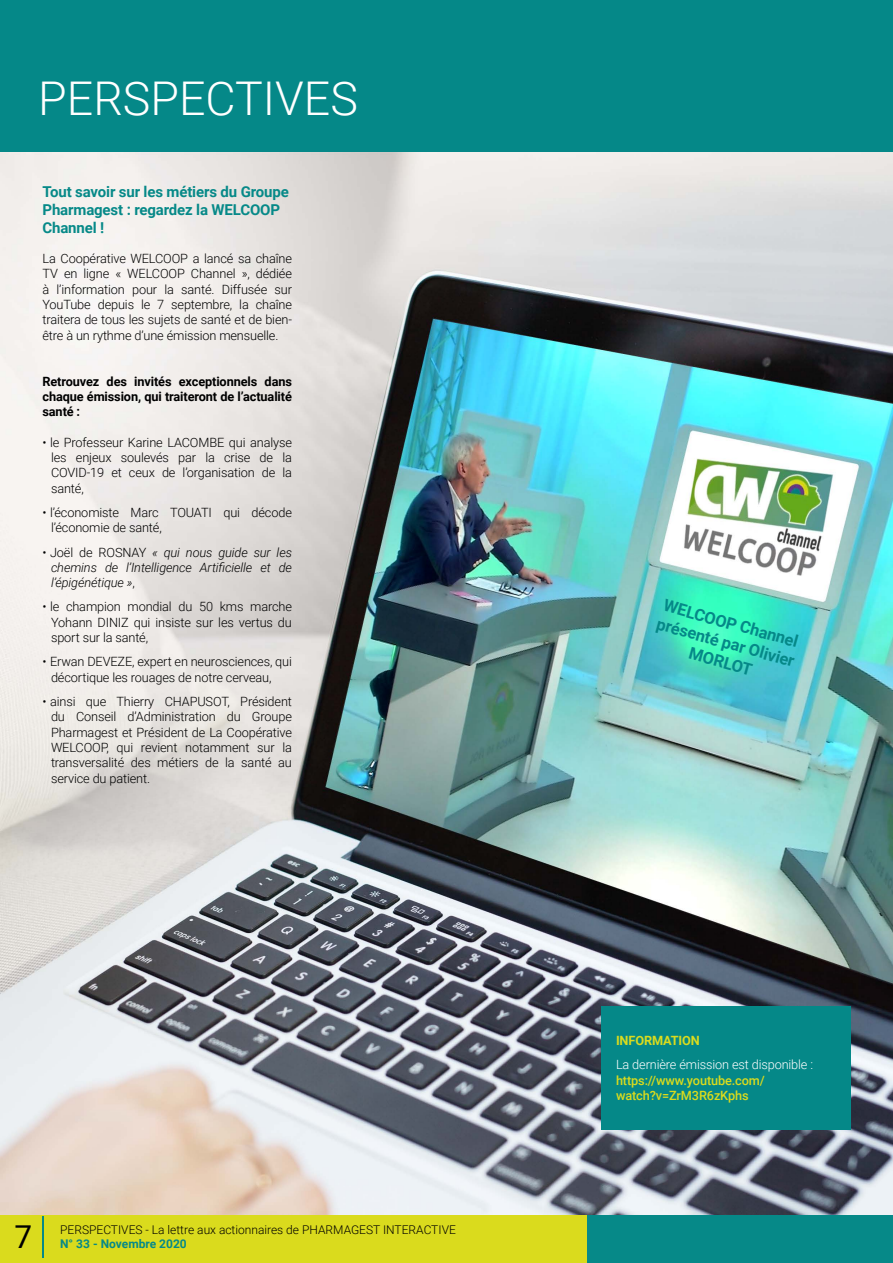
<style>
.page{position:relative;width:893px;height:1263px;background:#fff}
.page>*{position:absolute;margin:0;border:0;box-sizing:border-box;transform-origin:0 0}
.t1{font:300 46.5px "Roboto";color:#fff}
.t2{font:31.5px "Roboto";color:#000}
.t3{font:700 16.5px/19.8px "Roboto";color:#058888;text-align:center}
.t4{font:700 15px/18px "Roboto";letter-spacing:-.01em;color:#068988}
.t5{font:300 12.75px/15.3px "Roboto";letter-spacing:-.01em;color:#000;text-align:justify}
.t6{font:italic 300 12.75px/15.3px "Roboto";letter-spacing:-.01em;color:#000;text-align:justify}
.t7{font:700 12.75px/15.3px "Roboto";letter-spacing:-.01em;color:#000;text-align:justify}
.t8{font:500 12.75px/15.3px "Roboto";letter-spacing:-.01em;color:#dadb1d}
.t9{font:300 12.75px "Roboto";letter-spacing:-.01em;color:#fff}
.t10{font:700 12.75px "Roboto";letter-spacing:-.01em;color:#dadb1e}
.t11{font:300 12px "Roboto";color:#000}
.t12{font:700 12px "Roboto";color:#068988}
.s1{color:#f6f4f1}
.s2{font-style:normal}
.s3{font-style:normal;color:#f6f4f1}
.s4{color:#f5f3f1}
.s5{color:#efefea}
.s6{color:#eeeee9}
</style>
<div class="page">
<div style="left:586px;top:1211px;width:307px;height:52px;background:#068988"></div>
<div style="left:0;top:1211px;width:586px;height:52px;background:#dadb1d"></div>
<hr style="left:43px;top:1216px;width:1px;height:42px;background:#068988">
<div style="left:0;top:0;width:893px;height:153px;background:#058888"></div>
<img style="left:0;top:153px;width:893px;height:1061px">
<div style="left:601px;top:1006px;width:249px;height:124px;background:#058888"></div>
<h1 class="t1" style="left:38px;top:66px;width:321px">PERSPECTIVES</h1>
<p class="t4" style="left:43px;top:182px;width:248px">Tout savoir sur les métiers du Groupe<br>Pharmagest : regardez la WELCOOP<br>Channel !</p>
<p class="t5" style="left:43px;top:250px;width:251px">La Coopérative WELCOOP a lancé sa chaîne TV en ligne « WELCOOP Channel », dédiée à l’information pour la santé. Diffusée sur YouTube depuis le 7 septembre, la chaîne traitera de tous les sujets de santé et de bien&shy;être à un rythme d’une émission mensuelle.</p>
<p class="t7" style="left:43px;top:373px;width:251px">Retrouvez des invités exceptionnels dans chaque émission, qui traiteront de l’actualité santé :</p>
<p class="t5" style="left:51px;top:434px;width:242px;text-indent:-9px">•<span class="s1">-</span>le Professeur Karine LACOMBE qui analyse les enjeux soulevés par la crise de la COVID-19 et ceux de l’organisation de la santé,</p>
<p class="t5" style="left:51px;top:504px;width:242px;text-indent:-9px">•<span class="s1">-</span>l’économiste Marc TOUATI qui décode l’économie de santé,</p>
<p class="t6" style="left:51px;top:544px;width:242px;text-indent:-8px"><span class="s2">•</span><span class="s3">-</span><span class="s2">Joël de ROSNAY</span> « qui nous guide sur les chemins de l’Intelligence Artificielle et de l’épigénétique »<span class="s2">,</span></p>
<p class="t5" style="left:51px;top:599px;width:242px;text-indent:-9px">•<span class="s4">-</span>le champion mondial du 50 kms marche Yohann DINIZ qui insiste sur les vertus du sport sur la santé,</p>
<p class="t5" style="left:51px;top:654px;width:242px;text-indent:-9px">•<span class="s5">-</span>Erwan DEVEZE, expert en neurosciences, qui décortique les rouages de notre cerveau,</p>
<p class="t5" style="left:51px;top:693px;width:242px;text-indent:-9px">•<span class="s6">-</span>ainsi que Thierry CHAPUSOT, Président du Conseil d’Administration du Groupe Pharmagest et Président de La Coopérative WELCOOP, qui revient notamment sur la transversalité des métiers de la santé au service du patient.</p>
<h2 class="t2" style="left:15px;top:1215px;width:19px">7</h2>
<p class="t11" style="left:60px;top:1221px;width:397px">PERSPECTIVES - La lettre aux actionnaires de PHARMAGEST INTERACTIVE</p>
<p class="t12" style="left:60px;top:1235px;width:128px">N° 33 - Novembre 2020</p>
<p class="t3" style="left:665px;top:595px;width:144px;rotate:15deg">WELCOOP Channel présenté par Olivier<br>MORLOT</p>
<p class="t10" style="left:616px;top:1031px;width:85px">INFORMATION</p>
<p class="t9" style="left:616px;top:1056px;width:199px">La dernière émission est disponible :</p>
<p class="t8" style="left:616px;top:1072px;width:150px">https://www.youtube.com/ watch?v=ZrM3R6zKphs</p>
</div>
